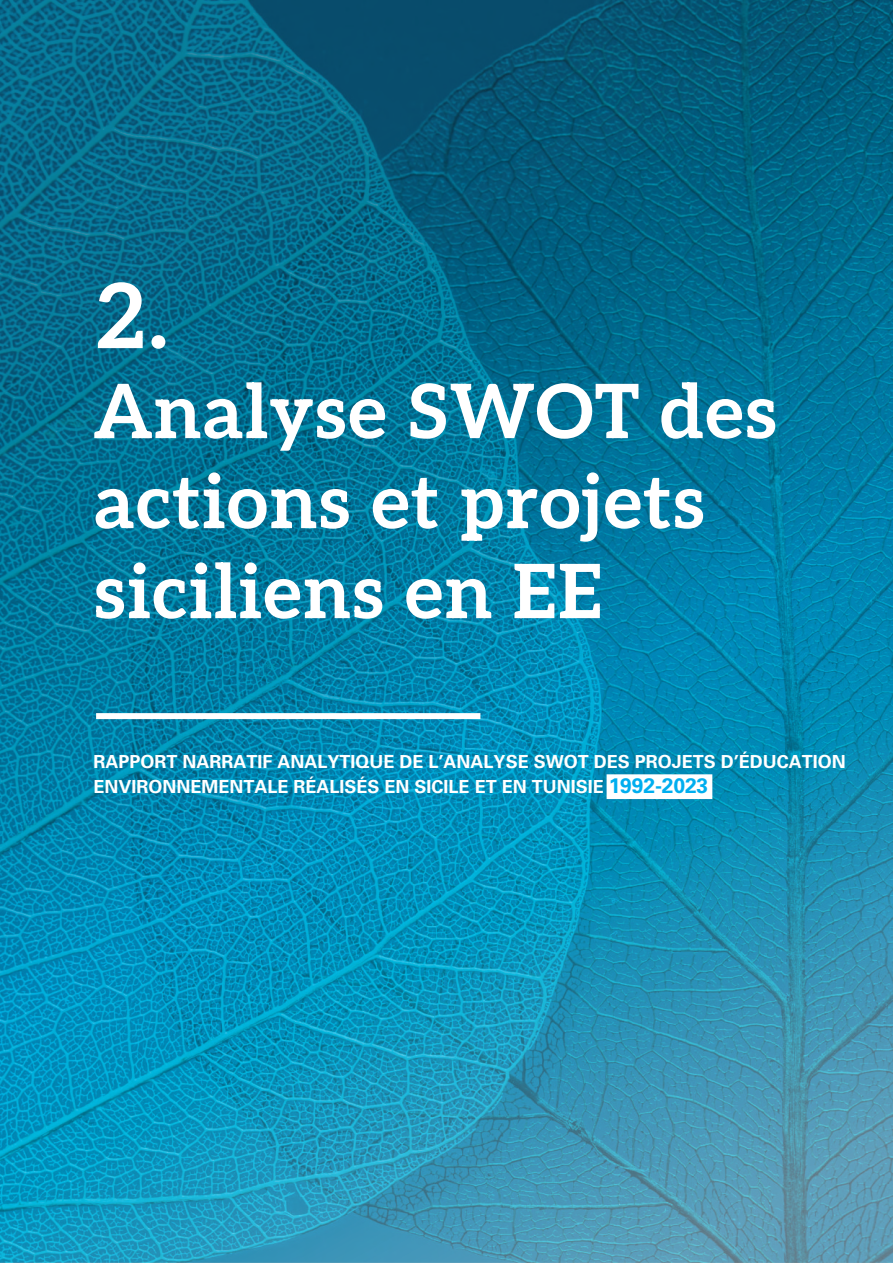
<style>
.page{position:relative;width:893px;height:1263px;background:#fff}
.page>*{position:absolute;margin:0;border:0;box-sizing:border-box;transform-origin:0 0}
.t1{font:90px "Aleo";color:#fff}
.t2{font:75px/90px "Aleo";letter-spacing:.01em;color:#fff}
.t3{font:700 18px/25.2px "Univers LT Std";color:#fff}
.s1{font-size:21px;color:#00aeef}
</style>
<div class="page">
<img style="left:0;top:0;width:893px;height:1262px">
<div style="left:607px;top:774px;width:105px;height:25px;background:#fff"></div>
<div style="left:96px;top:713px;width:384px;height:6px;background:#fff"></div>
<h1 class="t1" style="left:94px;top:245px;width:76px">2.</h1>
<h2 class="t2" style="left:94px;top:363px;width:685px">Analyse SWOT des actions et projets siciliens en EE</h2>
<p class="t3" style="left:94px;top:749px;width:754px">RAPPORT NARRATIF ANALYTIQUE DE L’ANALYSE SWOT DES PROJETS D’ÉDUCATION<br>ENVIRONNEMENTALE RÉALISÉS EN SICILE ET EN TUNISIE <span class="s1">1992-2023</span></p>
</div>
